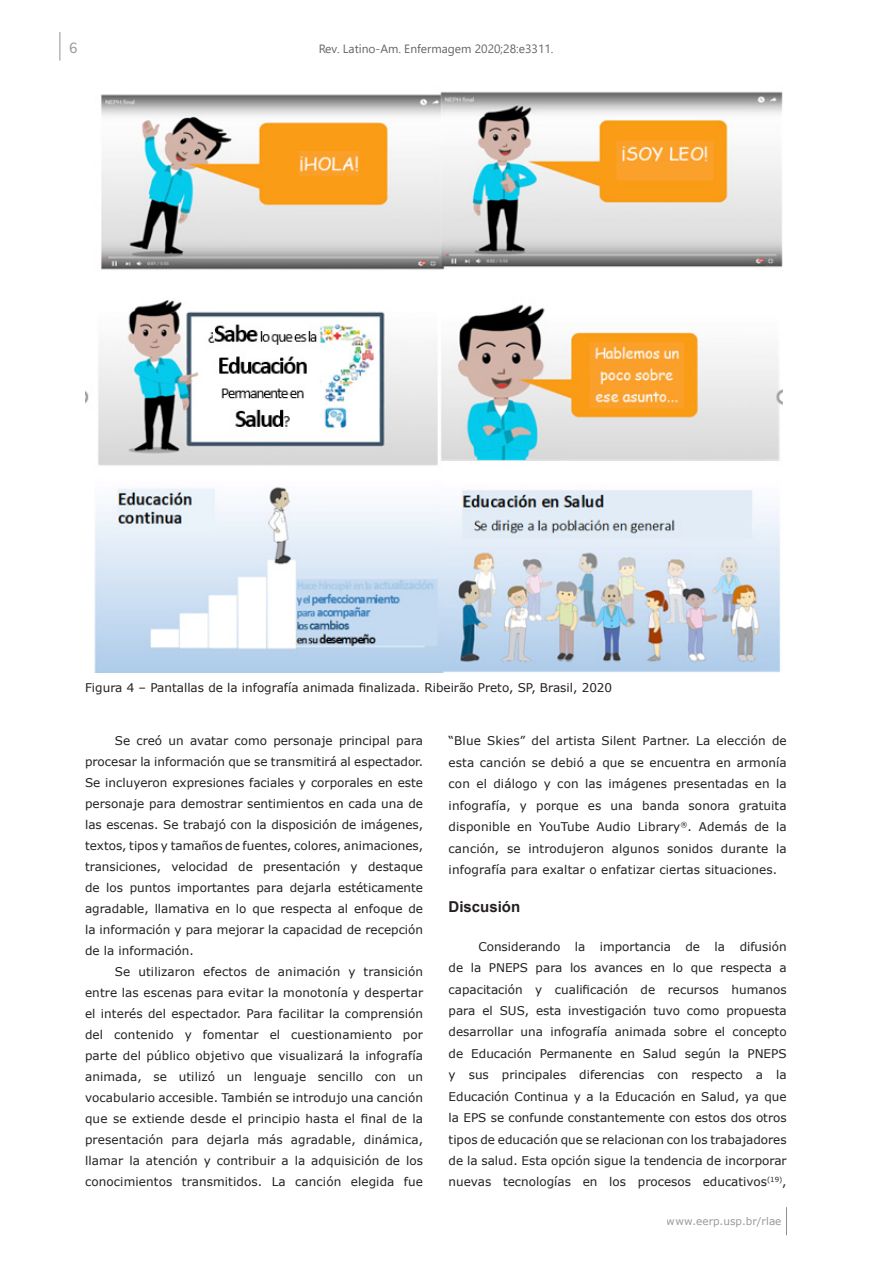
<style>
.page{position:relative;width:893px;height:1263px;background:#fff}
.page>*{position:absolute;margin:0;border:0;box-sizing:border-box;transform-origin:0 0}
.SUB1{font:700 15px "Arial";color:#231f20}
.t1{font:13.5px "Geneva";color:#6c6d70}
.Texto{font:12px/21px "Verdana";color:#231f20;text-align:justify}
.Título_de_tabela_e_f{font:12px "Verdana";color:#231f20}
.t2{font:12px "Segoe UI";color:#231f20}
.t3{font:10.5px "Verdana";color:#6c6d70}
</style>
<div class="page">
<svg style="left:786px;top:1207px;width:1px;height:28px"></svg>
<svg style="left:60px;top:32px;width:1px;height:29px"></svg>
<img style="left:85px;top:91px;width:697px;height:582px">
<p class="t1" style="left:68px;top:40px;width:11px">6</p>
<p class="t2" style="left:318px;top:38px;width:237px">Rev. Latino-Am. Enfermagem 2020;28:e3311.</p>
<p class="Título_de_tabela_e_f" style="left:85px;top:679px;width:529px">Figura 4 – Pantallas de la infografía animada finalizada. Ribeirão Preto, SP, Brasil, 2020</p>
<p class="Texto" style="left:85px;top:730px;width:340px;text-indent:30px">Se creó un avatar como personaje principal para procesar la información que se transmitirá al espectador.<br>Se incluyeron expresiones faciales y corporales en este personaje para demostrar sentimientos en cada una de las escenas. Se trabajó con la disposición de imágenes, textos, tipos y tamaños de fuentes, colores, animaciones, transiciones, velocidad de presentación y destaque de los puntos importantes para dejarla estéticamente agradable, llamativa en lo que respecta al enfoque de la información y para mejorar la capacidad de recepción de la información.</p>
<p class="Texto" style="left:85px;top:961px;width:340px;text-indent:30px">Se utilizaron efectos de animación y transición entre las escenas para evitar la monotonía y despertar el interés del espectador. Para facilitar la comprensión del contenido y fomentar el cuestionamiento por parte del público objetivo que visualizará la infografía animada, se utilizó un lenguaje sencillo con un vocabulario accesible. También se introdujo una canción que se extiende desde el principio hasta el final de la presentación para dejarla más agradable, dinámica, llamar la atención y contribuir a la adquisición de los conocimientos transmitidos. La canción elegida fue</p>
<p class="Texto" style="left:449px;top:730px;width:340px;line-height:21.5px">“Blue Skies” del artista Silent Partner. La elección de esta canción se debió a que se encuentra en armonía con el diálogo y con las imágenes presentadas en la infografía, y porque es una banda sonora gratuita disponible en YouTube Audio Library<sup>®</sup>. Además de la canción, se introdujeron algunos sonidos durante la infografía para exaltar o enfatizar ciertas situaciones.</p>
<p class="SUB1" style="left:449px;top:896px;width:73px">Discusión</p>
<p class="Texto" style="left:449px;top:935px;width:340px;line-height:21.5px;text-indent:30px">Considerando la importancia de la difusión de la PNEPS para los avances en lo que respecta a capacitación y cualificación de recursos humanos para el SUS, esta investigación tuvo como propuesta desarrollar una infografía animada sobre el concepto de Educación Permanente en Salud según la PNEPS y sus principales diferencias con respecto a la Educación Continua y a la Educación en Salud, ya que la EPS se confunde constantemente con estos dos otros tipos de educación que se relacionan con los trabajadores de la salud. Esta opción sigue la tendencia de incorporar nuevas tecnologías en los procesos educativos<sup>(19)</sup>,</p>
<p class="t3" style="left:667px;top:1214px;width:116px">www.eerp.usp.br/rlae</p>
</div>
